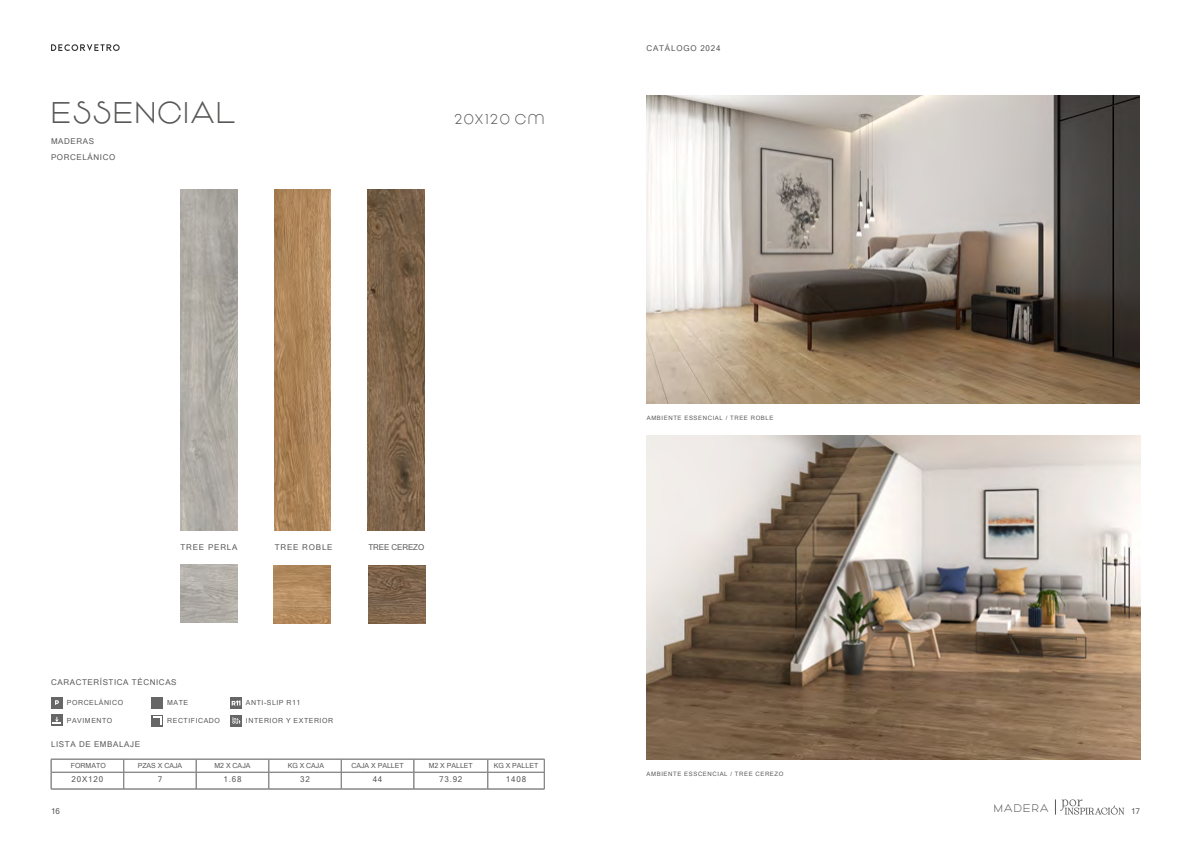
<style>
.page{position:relative;width:1191px;height:842px;background:#fff}
.page>*{position:absolute;margin:0;border:0;box-sizing:border-box;transform-origin:0 0}
.t1{font:30px "Vonique 43";letter-spacing:.05em;color:#575756}
.t2{font:14px "Vonique 43";letter-spacing:.1em;color:#575756}
.t3{font:11px "Vonique 43";letter-spacing:.1em;color:#575756}
.t4{font:8px/16px "Microsoft Sans Serif";letter-spacing:.075em;color:#575756}
.t5{font:8px "Microsoft Sans Serif";letter-spacing:.1em;color:#575756}
.t6{font:8px "Microsoft Sans Serif";letter-spacing:-.01em;color:#575756}
.t7{font:7px "Microsoft Sans Serif";letter-spacing:.075em;color:#575756}
.t8{font:7px "Microsoft Sans Serif";color:#575756}
.t9{font:6px "Microsoft Sans Serif";letter-spacing:.1em;color:#575756}
</style>
<div class="page">
<svg style="left:51px;top:44px;width:69px;height:7px"></svg>
<svg style="left:230px;top:697px;width:12px;height:12px"></svg>
<svg style="left:232px;top:700px;width:8px;height:5px"></svg>
<div style="left:151px;top:697px;width:12px;height:12px;background:#666"></div>
<hr style="left:51px;top:772px;width:73px;height:1px;background:#878787">
<hr style="left:124px;top:772px;width:72px;height:1px;background:#878787">
<svg style="left:123px;top:760px;width:1px;height:29px"></svg>
<hr style="left:196px;top:772px;width:73px;height:1px;background:#878787">
<svg style="left:196px;top:760px;width:1px;height:29px"></svg>
<hr style="left:269px;top:772px;width:72px;height:1px;background:#878787">
<svg style="left:268px;top:760px;width:1px;height:29px"></svg>
<hr style="left:341px;top:772px;width:73px;height:1px;background:#878787">
<svg style="left:341px;top:760px;width:1px;height:29px"></svg>
<hr style="left:414px;top:772px;width:74px;height:1px;background:#878787">
<svg style="left:414px;top:760px;width:1px;height:29px"></svg>
<hr style="left:488px;top:772px;width:56px;height:1px;background:#878787">
<svg style="left:487px;top:760px;width:1px;height:29px"></svg>
<hr style="left:51px;top:759px;width:73px;height:1px;background:#878787">
<hr style="left:124px;top:759px;width:72px;height:1px;background:#878787">
<hr style="left:196px;top:759px;width:73px;height:1px;background:#878787">
<hr style="left:269px;top:759px;width:72px;height:1px;background:#878787">
<hr style="left:341px;top:759px;width:73px;height:1px;background:#878787">
<hr style="left:414px;top:759px;width:74px;height:1px;background:#878787">
<hr style="left:488px;top:759px;width:56px;height:1px;background:#878787">
<svg style="left:51px;top:760px;width:1px;height:29px"></svg>
<svg style="left:544px;top:759px;width:1px;height:30px"></svg>
<hr style="left:51px;top:789px;width:73px;height:1px;background:#878787">
<hr style="left:124px;top:789px;width:72px;height:1px;background:#878787">
<hr style="left:196px;top:789px;width:73px;height:1px;background:#878787">
<hr style="left:269px;top:789px;width:72px;height:1px;background:#878787">
<hr style="left:341px;top:789px;width:73px;height:1px;background:#878787">
<hr style="left:414px;top:789px;width:74px;height:1px;background:#878787">
<hr style="left:488px;top:789px;width:56px;height:1px;background:#878787">
<div style="left:51px;top:714px;width:12px;height:12px;background:#666"></div>
<svg style="left:52px;top:717px;width:9px;height:7px"></svg>
<div style="left:51px;top:697px;width:12px;height:12px;background:#666"></div>
<svg style="left:55px;top:700px;width:4px;height:5px"></svg>
<img style="left:181px;top:190px;width:56px;height:340px">
<img style="left:367px;top:190px;width:57px;height:340px">
<img style="left:274px;top:190px;width:57px;height:340px">
<svg style="left:151px;top:715px;width:12px;height:11px"></svg>
<svg style="left:153px;top:717px;width:8px;height:8px"></svg>
<img style="left:181px;top:565px;width:57px;height:58px">
<img style="left:273px;top:565px;width:58px;height:58px">
<img style="left:369px;top:565px;width:57px;height:58px">
<img style="left:646px;top:435px;width:494px;height:324px">
<img style="left:646px;top:96px;width:494px;height:308px">
<div style="left:230px;top:715px;width:12px;height:11px;background:#666"></div>
<svg style="left:232px;top:717px;width:8px;height:7px"></svg>
<svg style="left:1055px;top:799px;width:69px;height:16px"></svg>
<h1 class="t1" style="left:51px;top:96px;width:186px">ESSENCIAL</h1>
<p class="t4" style="left:51px;top:133px;width:66px">MADERAS<br>PORCELÁNICO</p>
<h2 class="t2" style="left:454px;top:111px;width:92px">20X120 CM</h2>
<p class="t5" style="left:181px;top:542px;width:58px">TREE PERLA</p>
<p class="t5" style="left:275px;top:542px;width:59px">TREE ROBLE</p>
<p class="t6" style="left:368px;top:542px;width:57px">TREE CEREZO</p>
<p class="t4" style="left:51px;top:674px;width:127px">CARACTERÍSTICA TÉCNICAS</p>
<p class="t7" style="left:67px;top:698px;width:58px">PORCELÁNICO</p>
<p class="t7" style="left:67px;top:716px;width:47px">PAVIMENTO</p>
<p class="t7" style="left:167px;top:698px;width:23px">MATE</p>
<p class="t7" style="left:167px;top:716px;width:54px">RECTIFICADO</p>
<p class="t7" style="left:246px;top:698px;width:56px">ANTI-SLIP R11</p>
<p class="t7" style="left:246px;top:716px;width:89px">INTERIOR Y EXTERIOR</p>
<p class="t4" style="left:51px;top:736px;width:90px">LISTA DE EMBALAJE</p>
<p class="t8" style="left:71px;top:761px;width:36px">FORMATO</p>
<p class="t8" style="left:138px;top:761px;width:46px">PZAS X CAJA</p>
<p class="t7" style="left:214px;top:761px;width:38px">M2 X CAJA</p>
<p class="t7" style="left:288px;top:761px;width:38px">KG X CAJA</p>
<p class="t8" style="left:351px;top:761px;width:54px">CAJA X PALLET</p>
<p class="t8" style="left:429px;top:761px;width:46px">M2 X PALLET</p>
<p class="t8" style="left:494px;top:761px;width:46px">KG X PALLET</p>
<p class="t4" style="left:72px;top:771px;width:33px">20X120</p>
<p class="t4" style="left:158px;top:771px;width:6px">7</p>
<p class="t4" style="left:223px;top:771px;width:19px">1.68</p>
<p class="t4" style="left:300px;top:771px;width:11px">32</p>
<p class="t4" style="left:373px;top:771px;width:11px">44</p>
<p class="t4" style="left:439px;top:771px;width:25px">73.92</p>
<p class="t4" style="left:506px;top:771px;width:22px">1408</p>
<p class="t5" style="left:646px;top:43px;width:75px">CATÁLOGO 2024</p>
<p class="t9" style="left:647px;top:414px;width:128px">AMBIENTE ESSENCIAL / TREE ROBLE</p>
<p class="t9" style="left:646px;top:770px;width:138px">AMBIENTE ESSCENCIAL / TREE CEREZO</p>
<h3 class="t3" style="left:993px;top:802px;width:57px">MADERA</h3>
<p class="t4" style="left:51px;top:802px;width:10px">16</p>
<p class="t4" style="left:1131px;top:802px;width:10px">17</p>
</div>
